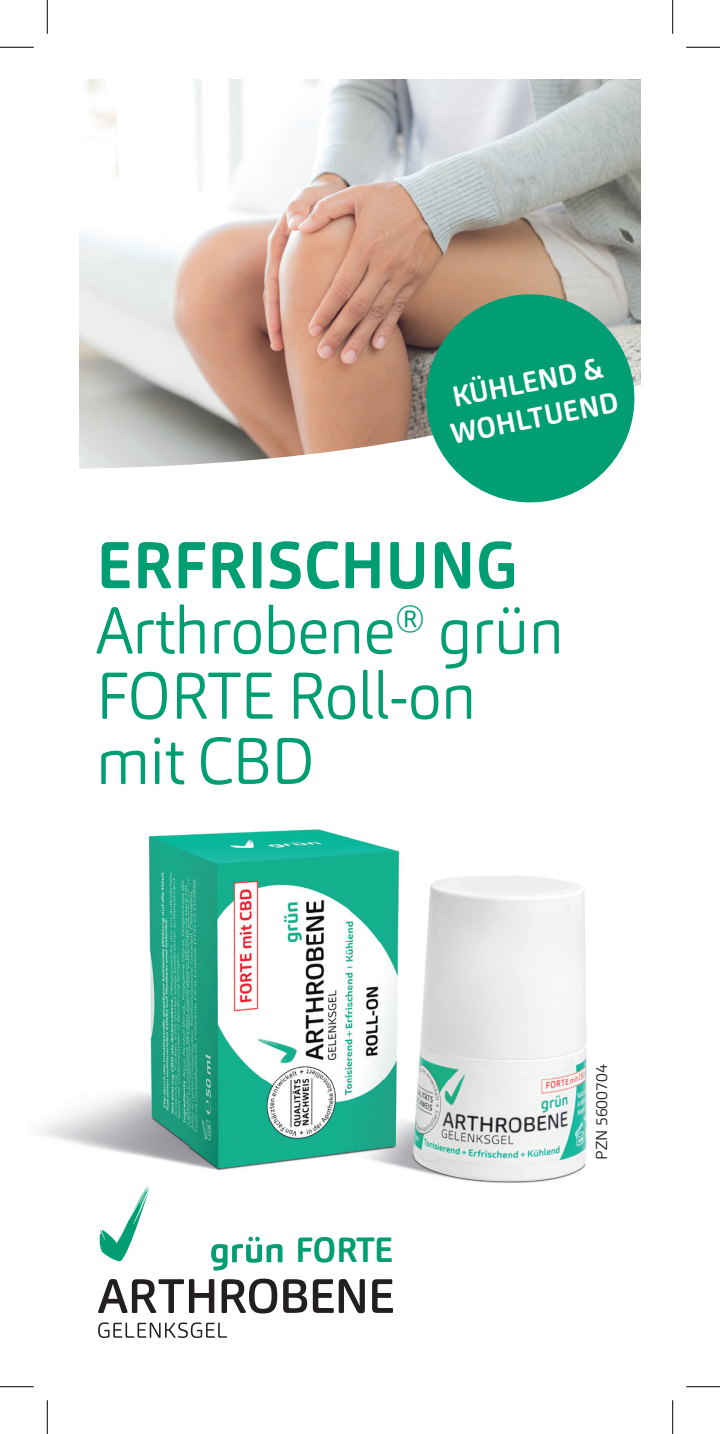
<style>
.page{position:relative;width:720px;height:1434px;background:#fff}
.page>*{position:absolute;margin:0;border:0;box-sizing:border-box;transform-origin:0 0}
.t1{font:300 65.25px/65.2px "Carnas W03";letter-spacing:-.01em;color:#009e72;scale:.95 1}
.t2{font:700 34.88px "Carnas W03";letter-spacing:-.03em;color:#009e72;scale:.95 1}
.t3{font:700 28.57px/36px "Carnas W03";color:#fff;text-align:center;scale:.95 1}
.t4{font:300 15.75px "Carnas W03";color:#231f20}
.s1{font-weight:700}
</style>
<div class="page">
<img style="left:79px;top:79px;width:562px;height:270px">
<svg style="left:79px;top:349px;width:340px;height:120px;background:#c1aa9d"></svg>
<svg style="left:419px;top:287px;width:222px;height:216px;background:#3ca987"></svg>
<svg style="left:99px;top:1186px;width:51px;height:76px"></svg>
<svg style="left:98px;top:1279px;width:295px;height:34px"></svg>
<svg style="left:98px;top:1322px;width:129px;height:16px"></svg>
<svg style="left:211px;top:1237px;width:71px;height:33px"></svg>
<img style="left:148px;top:829px;width:363px;height:250px">
<img style="left:511px;top:875px;width:76px;height:308px">
<img style="left:39px;top:1079px;width:150px;height:86px">
<img style="left:189px;top:1079px;width:161px;height:92px">
<img style="left:350px;top:1079px;width:161px;height:104px">
<hr style="left:0;top:47px;width:34px;height:1px;background:#000">
<hr style="left:686px;top:47px;width:34px;height:1px;background:#000">
<hr style="left:0;top:1386px;width:34px;height:1px;background:#000">
<hr style="left:686px;top:1386px;width:34px;height:1px;background:#000">
<hr style="left:47px;top:0;width:1px;height:34px;background:#000">
<hr style="left:47px;top:1400px;width:1px;height:34px;background:#000">
<hr style="left:672px;top:0;width:1px;height:34px;background:#000">
<hr style="left:672px;top:1400px;width:1px;height:34px;background:#000">
<p class="t3" style="left:441px;top:381px;width:180px;rotate:-11deg">KÜHLEND &amp;<br>WOHLTUEND</p>
<p class="t1" style="left:96px;top:532px;width:494px"><span class="s1">ERFRISCHUNG<br></span>Arthrobene<sup>®</sup> grün<br>FORTE Roll-on mit CBD</p>
<p class="t2" style="left:295px;top:1227px;width:104px">FORTE</p>
<p class="t4" style="left:591px;top:1159px;width:96px;rotate:-90deg">PZN 5600704</p>
</div>
